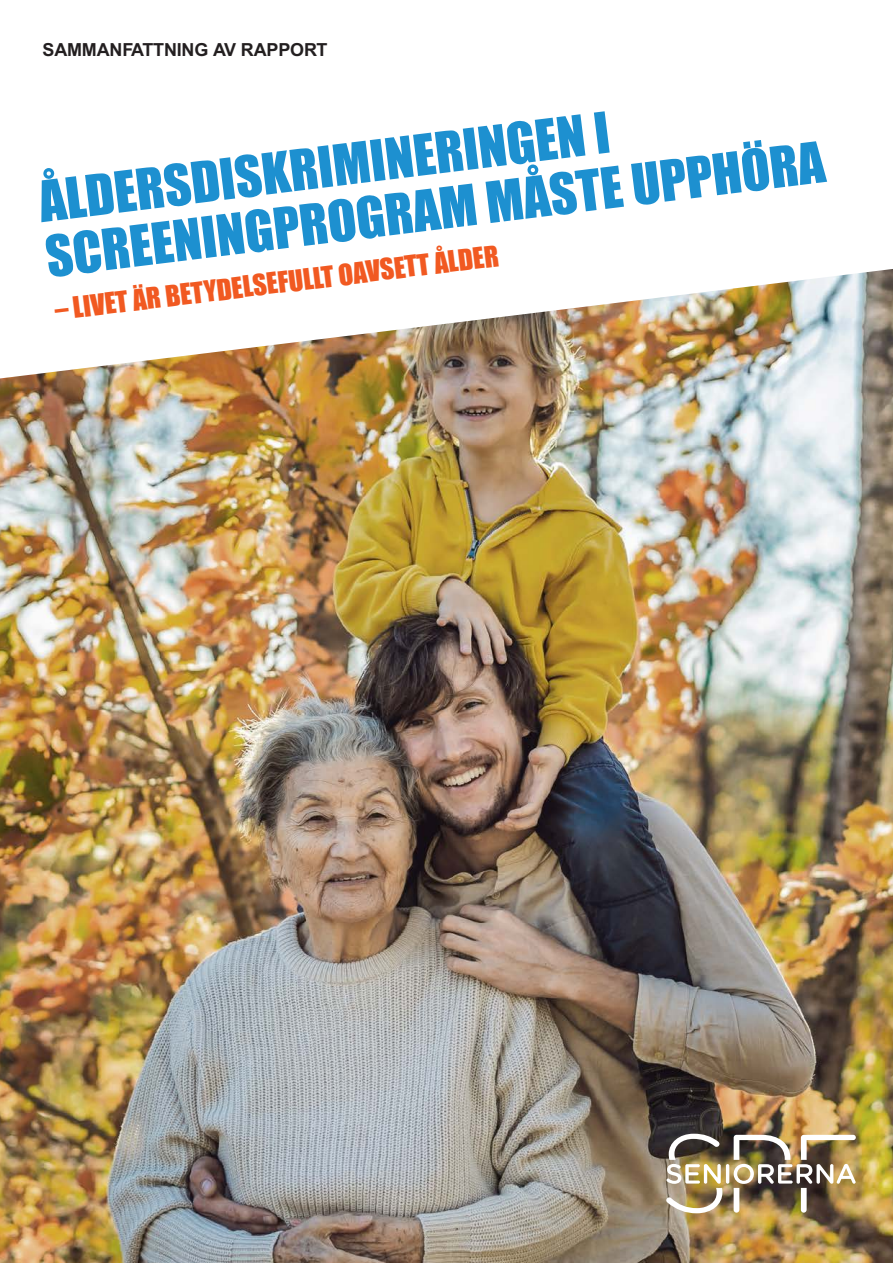
<style>
.page{position:relative;width:893px;height:1263px;background:#fff}
.page>*{position:absolute;margin:0;border:0;box-sizing:border-box;transform-origin:0 0}
.t1{font:52.5px/55.5px "Impact";color:#1d90d0}
.t2{font:27px "Impact";color:#f15921}
.t3{font:700 18px "Arial MT Std";letter-spacing:-.01em;color:#231f20}
</style>
<div class="page">
<img style="left:0;top:378px;width:893px;height:885px">
<img style="left:4px;top:269px;width:889px;height:109px">
<img style="left:666px;top:1134px;width:56px;height:79px">
<hr style="left:726px;top:1164px;width:3px;height:20px;background:#fff;border-radius:2px">
<img style="left:734px;top:1135px;width:122px;height:78px">
<p class="t3" style="left:43px;top:39px;width:286px">SAMMANFATTNING AV RAPPORT</p>
<p class="t1" style="left:36px;top:173px;width:786px;rotate:-7deg">ÅLDERSDISKRIMINERINGEN I<br>SCREENINGPROGRAM MÅSTE UPPHÖRA</p>
<p class="t2" style="left:52px;top:289px;width:449px;rotate:-7deg">– LIVET ÄR BETYDELSEFULLT OAVSETT ÅLDER</p>
</div>
